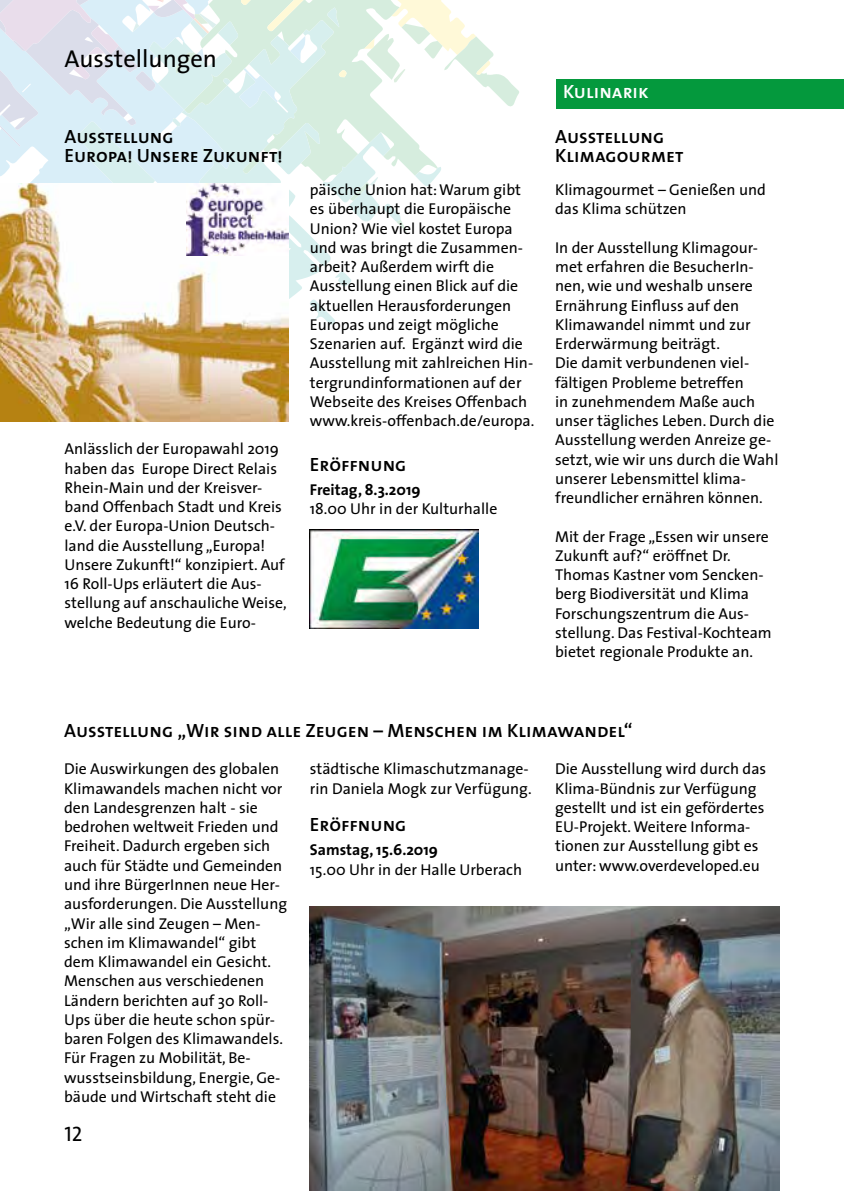
<style>
.page{position:relative;width:844px;height:1191px;background:#fff}
.page>*{position:absolute;margin:0;border:0;box-sizing:border-box;transform-origin:0 0}
.t1{font:24.5px "The Sans";color:#000}
.t2{font:21px "The Sans Caps";color:#000}
.t3{font:19.25px/19.2px "The Sans Semi Bold Caps";color:#000}
.t4{font:19.25px "The Sans Semi Bold Caps";color:#fff}
.t5{font:15.75px/19.2px "The Sans";color:#000}
.t6{font:700 15.75px "The Sans";color:#000}
</style>
<div class="page">
<svg style="left:0;top:0;width:519px;height:325px"></svg>
<img style="left:0;top:184px;width:289px;height:237px">
<img style="left:310px;top:529px;width:168px;height:100px">
<img style="left:310px;top:907px;width:469px;height:284px">
<img style="left:187px;top:184px;width:101px;height:71px">
<div style="left:556px;top:79px;width:287px;height:30px;background:#04993d"></div>
<h1 class="t1" style="left:64px;top:39px;width:154px">Ausstellungen</h1>
<p class="t3" style="left:64px;top:126px;width:219px">Ausstellung<br>Europa! Unsere Zukunft!</p>
<p class="t5" style="left:64px;top:439px;width:223px">Anlässlich der Europawahl 2019 haben das Europe Direct Relais<br>Rhein-Main und der Kreisver&shy;band Offenbach Stadt und Kreis e.V. der Europa-Union Deutsch&shy;land die Ausstellung „Europa!<br>Unsere Zukunft!“ konzipiert. Auf<br>16 Roll-Ups erläutert die Aus&shy;stellung auf anschauliche Weise, welche Bedeutung die Euro-</p>
<p class="t5" style="left:310px;top:180px;width:226px">päische Union hat: Warum gibt es überhaupt die Europäische<br>Union? Wie viel kostet Europa und was bringt die Zusammen&shy;arbeit? Außerdem wirft die<br>Ausstellung einen Blick auf die aktuellen Herausforderungen<br>Europas und zeigt mögliche<br>Szenarien auf. Ergänzt wird die<br>Ausstellung mit zahlreichen Hin&shy;tergrundinformationen auf der<br>Webseite des Kreises Offenbach www.kreis-offenbach.de/europa.</p>
<p class="t3" style="left:310px;top:454px;width:98px">Eröffnung</p>
<p class="t6" style="left:310px;top:476px;width:112px">Freitag, 8.3.2019</p>
<p class="t5" style="left:310px;top:499px;width:189px">18.00 Uhr in der Kulturhalle</p>
<p class="t4" style="left:563px;top:76px;width:87px">Kulinarik</p>
<p class="t3" style="left:555px;top:126px;width:130px">Ausstellung<br>Klimagourmet</p>
<p class="t5" style="left:555px;top:180px;width:212px">Klimagourmet – Genießen und das Klima schützen</p>
<p class="t5" style="left:555px;top:237px;width:225px">In der Ausstellung Klimagour&shy;met erfahren die BesucherIn&shy;nen, wie und weshalb unsere<br>Ernährung Einfluss auf den<br>Klimawandel nimmt und zur<br>Erderwärmung beiträgt.<br>Die damit verbundenen viel&shy;fältigen Probleme betreffen<br>in zunehmendem Maße auch unser tägliches Leben. Durch die<br>Ausstellung werden Anreize ge&shy;setzt, wie wir uns durch die Wahl unserer Lebensmittel klima&shy;freundlicher ernähren können.</p>
<p class="t5" style="left:555px;top:526px;width:218px">Mit der Frage „Essen wir unsere<br>Zukunft auf?“ eröffnet Dr.<br>Thomas Kastner vom Sencken&shy;berg Biodiversität und Klima<br>Forschungszentrum die Aus&shy;stellung. Das Festival-Kochteam bietet regionale Produkte an.</p>
<p class="t3" style="left:64px;top:720px;width:570px">Ausstellung „Wir sind alle Zeugen – Menschen im Klimawandel“</p>
<p class="t5" style="left:64px;top:759px;width:224px">Die Auswirkungen des globalen<br>Klimawandels machen nicht vor den Landesgrenzen halt - sie bedrohen weltweit Frieden und<br>Freiheit. Dadurch ergeben sich auch für Städte und Gemeinden und ihre BürgerInnen neue Her&shy;ausforderungen. Die Ausstellung „Wir alle sind Zeugen – Men&shy;schen im Klimawandel“ gibt dem Klimawandel ein Gesicht.<br>Menschen aus verschiedenen<br>Ländern berichten auf 30 Roll-<br>Ups über die heute schon spür&shy;baren Folgen des Klimawandels.<br>Für Fragen zu Mobilität, Be&shy;wusstseinsbildung, Energie, Ge&shy;bäude und Wirtschaft steht die</p>
<p class="t5" style="left:310px;top:759px;width:223px">städtische Klimaschutzmanage&shy;rin Daniela Mogk zur Verfügung.</p>
<p class="t3" style="left:310px;top:814px;width:98px">Eröffnung</p>
<p class="t6" style="left:310px;top:836px;width:130px">Samstag, 15.6.2019</p>
<p class="t5" style="left:310px;top:859px;width:214px">15.00 Uhr in der Halle Urberach</p>
<h2 class="t2" style="left:64px;top:1116px;width:19px">12</h2>
<p class="t5" style="left:555px;top:759px;width:213px">Die Ausstellung wird durch das<br>Klima-Bündnis zur Verfügung gestellt und ist ein gefördertes<br>EU-Projekt. Weitere Informa&shy;tionen zur Ausstellung gibt es unter: www.overdeveloped.eu</p>
</div>
